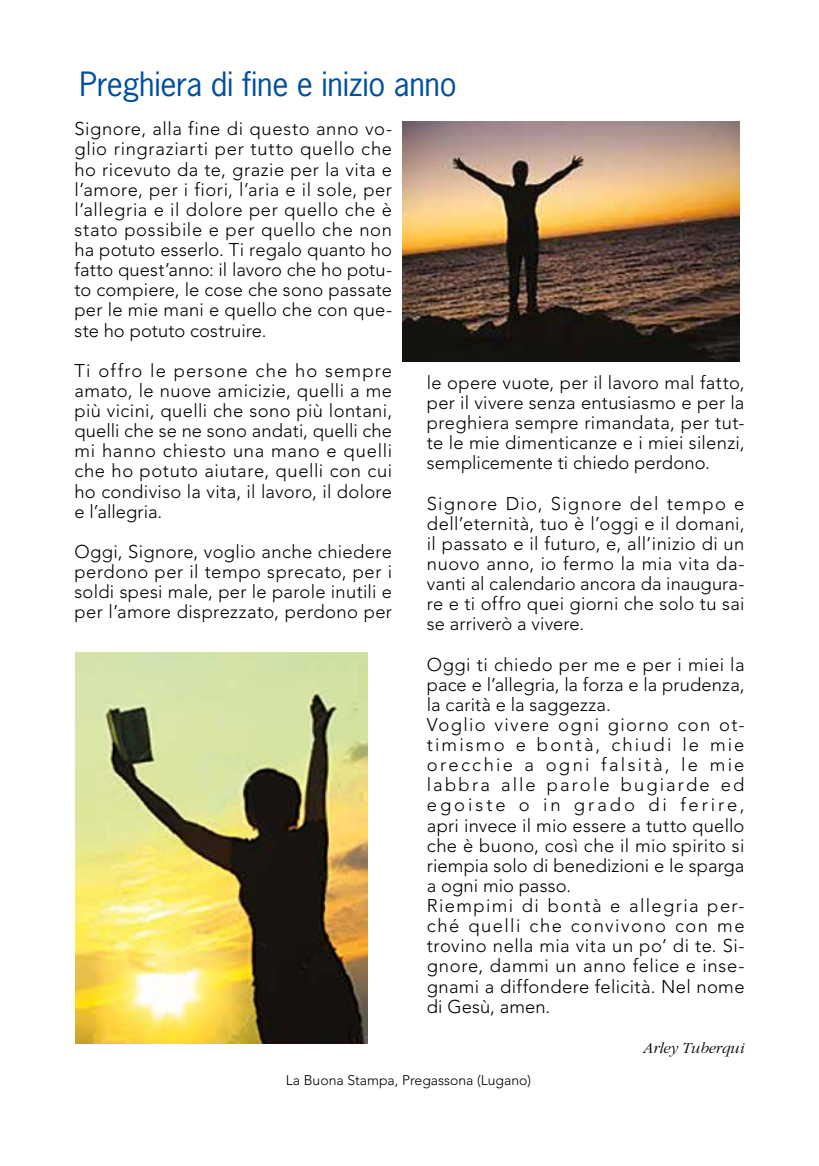
<style>
.page{position:relative;width:819px;height:1166px;background:#fff}
.page>*{position:absolute;margin:0;border:0;box-sizing:border-box;transform-origin:0 0}
.t1{font:31.5px "News Gothic";letter-spacing:-.01em;color:#004f9f}
.t2{font:300 18.38px/20.1px "Avenir";letter-spacing:.02em;color:#000;text-align:justify}
.t3{font:italic 300 15.75px "Garamond";color:#000}
.t4{font:300 14px "Avenir";color:#000}
</style>
<div class="page">
<img style="left:402px;top:121px;width:337px;height:240px">
<img style="left:76px;top:653px;width:291px;height:390px">
<h1 class="t1" style="left:79px;top:64px;width:378px">Preghiera di fine e inizio anno</h1>
<p class="t2" style="left:74px;top:119px;width:319px">Signore, alla fine di questo anno vo&shy;glio ringraziarti per tutto quello che ho ricevuto da te, grazie per la vita e l’amore, per i fiori, l’aria e il sole, per l’allegria e il dolore per quello che è stato possibile e per quello che non ha potuto esserlo. Ti regalo quanto ho fatto quest’anno: il lavoro che ho potu&shy;to compiere, le cose che sono passate per le mie mani e quello che con que&shy;ste ho potuto costruire.</p>
<p class="t2" style="left:74px;top:360px;width:319px">Ti offro le persone che ho sempre amato, le nuove amicizie, quelli a me più vicini, quelli che sono più lontani, quelli che se ne sono andati, quelli che mi hanno chiesto una mano e quelli che ho potuto aiutare, quelli con cui ho condiviso la vita, il lavoro, il dolore e l’allegria.</p>
<p class="t2" style="left:74px;top:541px;width:319px">Oggi, Signore, voglio anche chiedere perdono per il tempo sprecato, per i soldi spesi male, per le parole inutili e per l’amore disprezzato, perdono per</p>
<p class="t2" style="left:427px;top:372px;width:319px">le opere vuote, per il lavoro mal fatto, per il vivere senza entusiasmo e per la preghiera sempre rimandata, per tut&shy;te le mie dimenticanze e i miei silenzi, semplicemente ti chiedo perdono.</p>
<p class="t2" style="left:427px;top:493px;width:319px">Signore Dio, Signore del tempo e dell’eternità, tuo è l’oggi e il domani, il passato e il futuro, e, all’inizio di un nuovo anno, io fermo la mia vita da&shy;vanti al calendario ancora da inaugura&shy;re e ti offro quei giorni che solo tu sai se arriverò a vivere.</p>
<p class="t2" style="left:427px;top:654px;width:319px;text-align:left">Oggi ti chiedo per me e per i miei la pace e l’allegria, la forza e la prudenza, la carità e la saggezza.<br>Voglio vivere ogni giorno con ot&shy;timismo e bontà, chiudi le mie orecchie a ogni falsità, le mie labbra alle parole bugiarde ed egoiste o in grado di ferire, apri invece il mio essere a tutto quello che è buono, così che il mio spirito si riempia solo di benedizioni e le sparga a ogni mio passo.<br>Riempimi di bontà e allegria per&shy;ché quelli che convivono con me trovino nella mia vita un po’ di te. Si&shy;gnore, dammi un anno felice e inse&shy;gnami a diffondere felicità. Nel nome di Gesù, amen.</p>
<p class="t3" style="left:643px;top:1040px;width:103px">Arley Tuberqui</p>
<p class="t4" style="left:286px;top:1072px;width:247px">La Buona Stampa, Pregassona (Lugano)</p>
</div>
